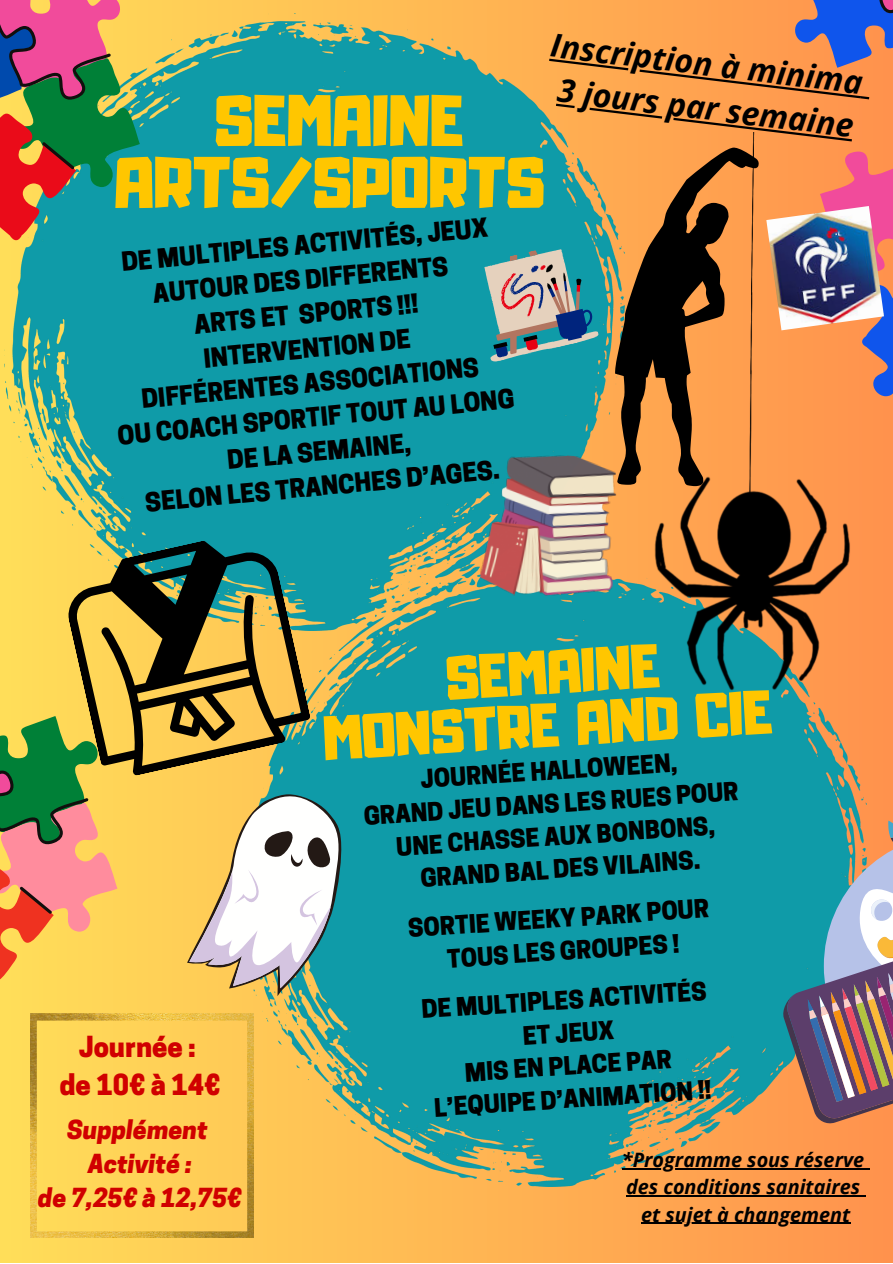
<style>
.page{position:relative;width:893px;height:1264px;background:#fff}
.page>*{position:absolute;margin:0;border:0;box-sizing:border-box;transform-origin:0 0}
.t1{font:64.05px "Adumu";color:#ffc600}
.t2{font:55.05px "Adumu";color:#ffc600}
.t3{font:italic 700 31.95px "Open Sans";color:#000}
.t4{font:800 27.3px "Cooper Hewitt";color:#d00000}
.t5{font:800 24.75px "Cooper Hewitt";color:#000}
.t6{font:italic 800 24.6px "Cooper Hewitt";color:#d00000}
.t7{font:800 24px "Cooper Hewitt";color:#000}
.t8{font:italic 700 19.8px "Open Sans";color:#000}
</style>
<div class="page">
<div style="left:0;top:0;width:892px;height:1262px;background:linear-gradient(to right,#ffdf5a,#fa8f4c)"></div>
<img style="left:5px;top:13px;width:619px;height:618px">
<img style="left:240px;top:561px;width:626px;height:625px">
<svg style="left:0;top:716px;width:117px;height:268px;background:#c39e5e"></svg>
<img style="left:30px;top:1013px;width:224px;height:224px">
<svg style="left:850px;top:152px;width:42px;height:249px;background:#c26d8b"></svg>
<svg style="left:549px;top:0;width:343px;height:141px;background:#e3965a"></svg>
<svg style="left:0;top:0;width:140px;height:240px;background:#7b7266"></svg>
<img style="left:655px;top:133px;width:195px;height:557px">
<svg style="left:58px;top:526px;width:257px;height:256px;background:#83884c"></svg>
<svg style="left:615px;top:148px;width:144px;height:338px;background:#a46934"></svg>
<img style="left:766px;top:206px;width:117px;height:124px">
<svg style="left:469px;top:242px;width:130px;height:121px;background:#609ba1"></svg>
<img style="left:479px;top:451px;width:141px;height:150px">
<svg style="left:781px;top:820px;width:111px;height:305px;background:#798c91"></svg>
<svg style="left:187px;top:782px;width:159px;height:214px"></svg>
<hr style="left:622px;top:1168px;width:242px;height:1px;background:#000">
<hr style="left:626px;top:1195px;width:234px;height:1px;background:#000">
<hr style="left:641px;top:1222px;width:209px;height:1px;background:#000">
<p class="t1" style="left:214px;top:95px;width:251px">SEMAINE</p>
<p class="t3" style="left:554px;top:22px;width:315px;rotate:7deg">Inscription à minima</p>
<p class="t3" style="left:560px;top:67px;width:299px;rotate:7deg">3 jours par semaine</p>
<p class="t1" style="left:114px;top:157px;width:432px">ARTS/SPORTS</p>
<p class="t5" style="left:121px;top:251px;width:369px;rotate:-5deg">DE MULTIPLES ACTIVITÉS, JEUX</p>
<p class="t5" style="left:152px;top:283px;width:298px;rotate:-5deg">AUTOUR DES DIFFERENTS</p>
<p class="t5" style="left:193px;top:314px;width:226px;rotate:-5deg">ARTS ET SPORTS !!!</p>
<p class="t5" style="left:203px;top:348px;width:209px;rotate:-5deg">INTERVENTION DE</p>
<p class="t5" style="left:141px;top:388px;width:340px;rotate:-5deg">DIFFÉRENTES ASSOCIATIONS</p>
<p class="t5" style="left:117px;top:425px;width:400px;rotate:-5deg">OU COACH SPORTIF TOUT AU LONG</p>
<p class="t5" style="left:226px;top:450px;width:186px;rotate:-5deg">DE LA SEMAINE,</p>
<p class="t5" style="left:144px;top:492px;width:357px;rotate:-5deg">SELON LES TRANCHES D’AGES.</p>
<p class="t4" style="left:79px;top:1036px;width:119px">Journée :</p>
<p class="t4" style="left:59px;top:1074px;width:163px">de 10€ à 14€</p>
<p class="t6" style="left:67px;top:1120px;width:142px">Supplément</p>
<p class="t6" style="left:88px;top:1154px;width:105px">Activité :</p>
<p class="t6" style="left:38px;top:1188px;width:205px">de 7,25€ à 12,75€</p>
<p class="t2" style="left:444px;top:655px;width:216px;rotate:-3deg">SEMAINE</p>
<p class="t2" style="left:322px;top:714px;width:451px;rotate:-3deg">MONSTRE AND CIE</p>
<p class="t7" style="left:420px;top:770px;width:259px;rotate:-4deg">JOURNÉE HALLOWEEN,</p>
<p class="t7" style="left:363px;top:807px;width:377px;rotate:-4deg">GRAND JEU DANS LES RUES POUR</p>
<p class="t7" style="left:396px;top:838px;width:321px;rotate:-4deg">UNE CHASSE AUX BONBONS,</p>
<p class="t7" style="left:420px;top:869px;width:282px;rotate:-4deg">GRAND BAL DES VILAINS.</p>
<p class="t7" style="left:407px;top:919px;width:303px;rotate:-4deg">SORTIE WEEKY PARK POUR</p>
<p class="t7" style="left:446px;top:950px;width:234px;rotate:-4deg">TOUS LES GROUPES !</p>
<p class="t7" style="left:421px;top:1000px;width:287px;rotate:-4deg">DE MULTIPLES ACTIVITÉS</p>
<p class="t7" style="left:522px;top:1026px;width:93px;rotate:-4deg">ET JEUX</p>
<p class="t7" style="left:464px;top:1064px;width:209px;rotate:-4deg">MIS EN PLACE PAR</p>
<p class="t7" style="left:433px;top:1099px;width:279px;rotate:-4deg">L’EQUIPE D’ANIMATION !!</p>
<p class="t8" style="left:622px;top:1145px;width:244px">*Programme sous réserve</p>
<p class="t8" style="left:626px;top:1173px;width:236px">des conditions sanitaires</p>
<p class="t8" style="left:641px;top:1200px;width:211px">et sujet à changement</p>
</div>
